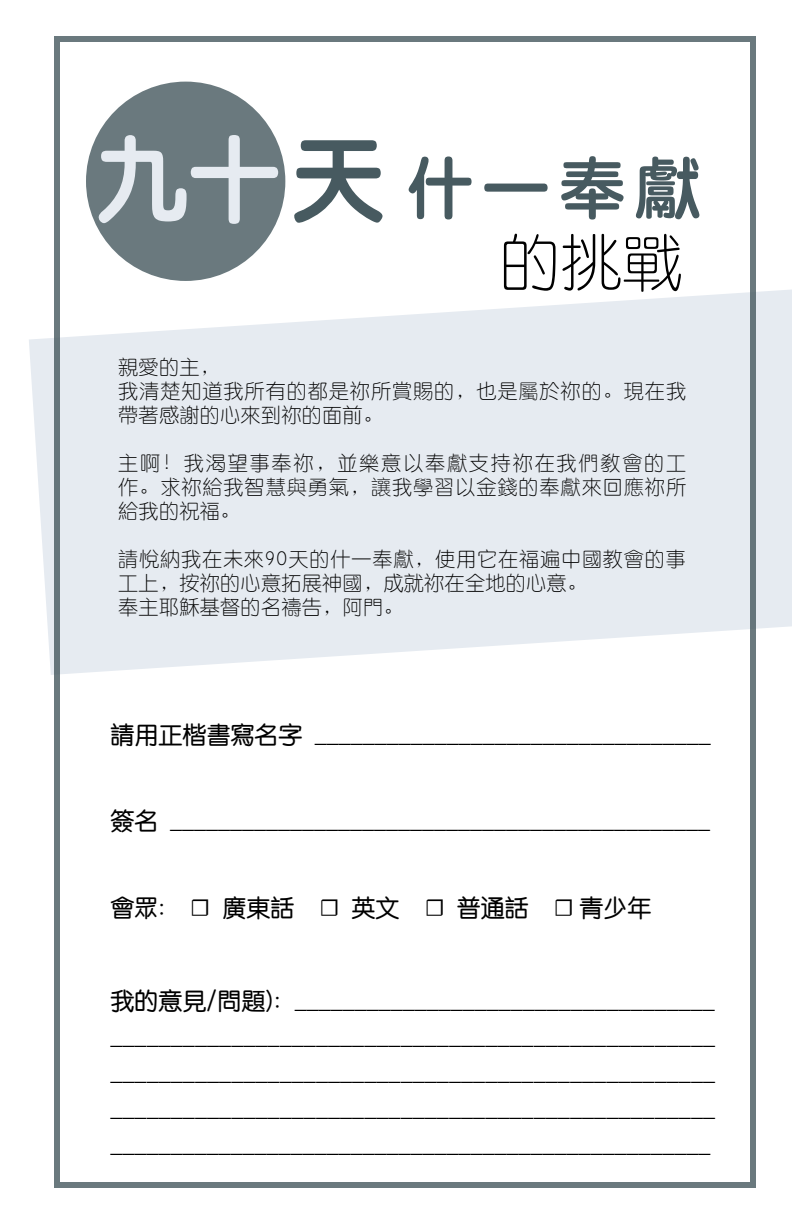
<style>
.page{position:relative;width:792px;height:1224px;background:#fff}
.page>*{position:absolute;margin:0;border:0;box-sizing:border-box;transform-origin:0 0}
.t1{font:92px "ST Yuanti SC Bold";color:#e6ebf1}
.t2{font:65.4px "ST Yuanti SC Bold";color:#475a60}
.t3{font:61.2px "ST Yuanti SC Light";color:#000}
.t4{font:24px/36px "Minion Pro";color:#000;text-align:justify}
.t5{font:24px "ST Yuanti SC Regular";color:#000}
.t6{font:20px/24px "ST Yuanti SC Light";letter-spacing:.05em;color:#000}
.t7{font:20px/24px "ST Yuanti SC Light";letter-spacing:.02em;color:#000}
.s1{color:#475a60}
.s2{font-family:"ST Yuanti SC Regular"}
.s3{font-family:"Minion Pro"}
</style>
<div class="page">
<svg style="left:29px;top:290px;width:763px;height:385px;background:#e9edf2"></svg>
<div style="left:85px;top:81px;width:201px;height:201px;background:#6a797e;border-radius:50%"></div>
<div style="left:54px;top:36px;width:702px;height:1152px;border:6px solid #475a60"></div>
<h1 class="t1" style="left:96px;top:109px;width:289px">九十<span class="s1">天</span></h1>
<h2 class="t2" style="left:408px;top:138px;width:294px">什一奉獻</h2>
<h3 class="t3" style="left:499px;top:218px;width:185px">的挑戰</h3>
<p class="t6" style="left:118px;top:353px;width:569px">親愛的主，<br>我清楚知道我所有的都是祢所賞賜的，也是屬於祢的。現在我帶著感謝的心來到祢的面前。　</p>
<p class="t6" style="left:118px;top:449px;width:570px;text-align:justify">主啊！我渴望事奉祢，並樂意以奉獻支持祢在我們敎會的工作。求祢給我智慧與勇氣，讓我學習以金錢的奉獻來回應祢所給我的祝福。</p>
<p class="t7" style="left:118px;top:545px;width:569px">請悅納我在未來90天的什一奉獻，使用它在福遍中國教會的事工上，按祢的心意拓展神國，成就祢在全地的心意。<br>奉主耶穌基督的名禱告，阿門。</p>
<p class="t4" style="left:110px;top:716px;width:602px"><span class="s2">請用正楷書寫名字</span> _________________________________</p>
<p class="t4" style="left:110px;top:803px;width:601px"><span class="s2">簽名</span> _____________________________________________</p>
<p class="t5" style="left:110px;top:890px;width:543px">會眾: <span class="s3">☐</span> 廣東話 <span class="s3">☐</span> 英文 <span class="s3">☐</span> 普通話 <span class="s3">☐</span> 青少年</p>
<p class="t4" style="left:110px;top:983px;width:606px"><span class="s2">我的意見/問題):</span> ___________________________________ __________________________________________________ __________________________________________________ __________________________________________________ __________________________________________________</p>
</div>
